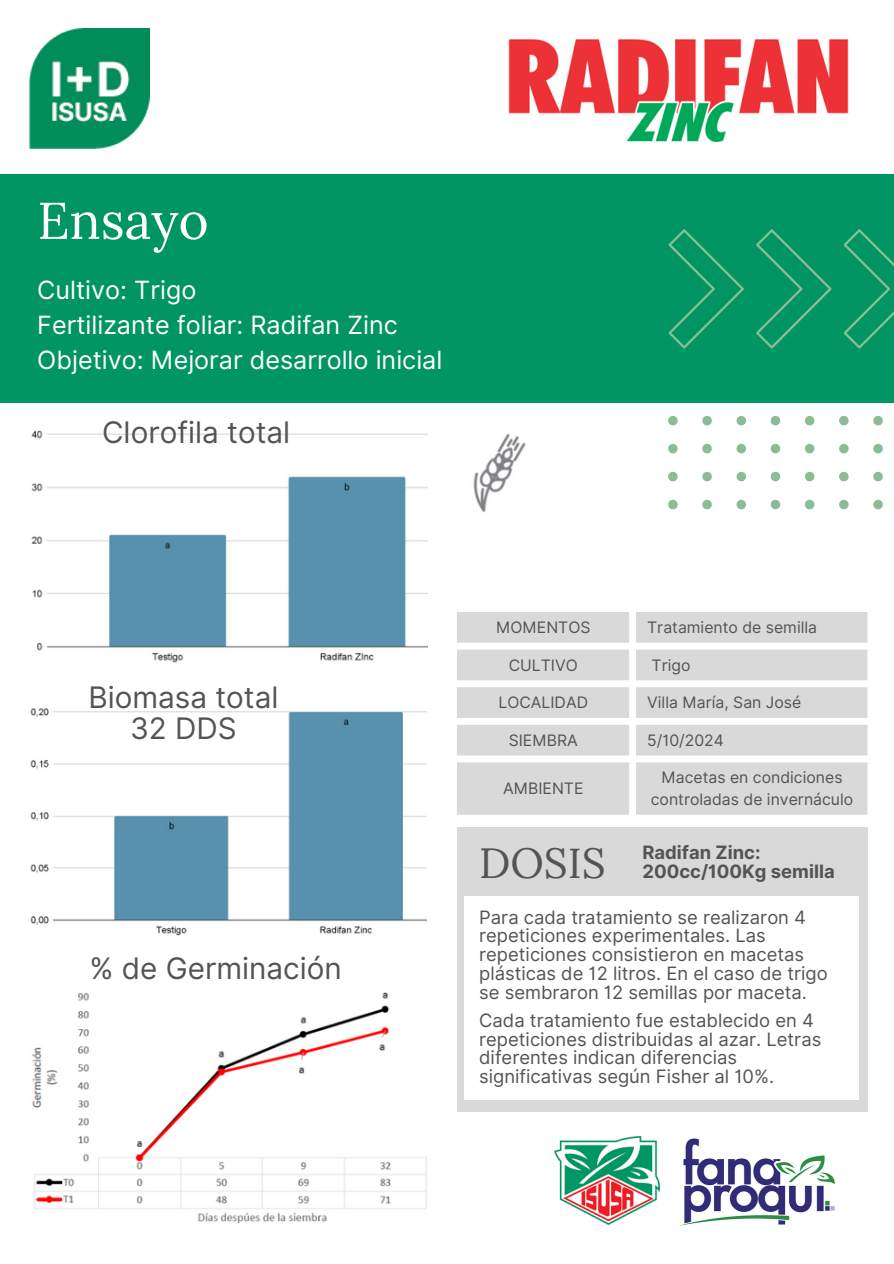
<style>
.page{position:relative;width:894px;height:1264px;background:#fff}
.page>*{position:absolute;margin:0;border:0;box-sizing:border-box;transform-origin:0 0}
.t1{font:51.6px "Lora";color:#fff}
.t2{font:42px "Lora";color:#545454}
.t3{font:29.7px "Inter";color:#545454}
.t4{font:29.55px/30.3px "Inter";color:#545454;text-align:center}
.t5{font:25.05px/34.8px "Inter";color:#fff}
.t6{font:18.45px/18.8px "Inter";color:#545454}
.t7{font:700 18.45px/18.8px "Inter";color:#545454}
.t8{font:15.75px/21.8px "Inter";color:#545454;text-align:center}
</style>
<div class="page">
<svg style="left:668px;top:416px;width:9px;height:9px"></svg>
<svg style="left:702px;top:416px;width:9px;height:9px"></svg>
<svg style="left:736px;top:416px;width:9px;height:9px"></svg>
<svg style="left:770px;top:416px;width:10px;height:9px"></svg>
<svg style="left:805px;top:416px;width:9px;height:9px"></svg>
<svg style="left:839px;top:416px;width:9px;height:9px"></svg>
<svg style="left:873px;top:416px;width:9px;height:9px"></svg>
<svg style="left:668px;top:444px;width:9px;height:9px"></svg>
<svg style="left:702px;top:444px;width:9px;height:9px"></svg>
<svg style="left:736px;top:444px;width:9px;height:9px"></svg>
<svg style="left:770px;top:444px;width:10px;height:9px"></svg>
<svg style="left:805px;top:444px;width:9px;height:9px"></svg>
<svg style="left:839px;top:444px;width:9px;height:9px"></svg>
<svg style="left:873px;top:444px;width:9px;height:9px"></svg>
<svg style="left:668px;top:472px;width:9px;height:9px"></svg>
<svg style="left:702px;top:472px;width:9px;height:9px"></svg>
<svg style="left:736px;top:472px;width:9px;height:9px"></svg>
<svg style="left:770px;top:472px;width:10px;height:9px"></svg>
<svg style="left:805px;top:472px;width:9px;height:9px"></svg>
<svg style="left:839px;top:472px;width:9px;height:9px"></svg>
<svg style="left:873px;top:472px;width:9px;height:9px"></svg>
<svg style="left:668px;top:500px;width:9px;height:9px"></svg>
<svg style="left:702px;top:500px;width:9px;height:9px"></svg>
<svg style="left:736px;top:500px;width:9px;height:9px"></svg>
<svg style="left:770px;top:500px;width:10px;height:9px"></svg>
<svg style="left:805px;top:500px;width:9px;height:9px"></svg>
<svg style="left:839px;top:500px;width:9px;height:9px"></svg>
<svg style="left:873px;top:500px;width:9px;height:9px"></svg>
<div style="left:0;top:175px;width:893px;height:228px;background:#019563"></div>
<svg style="left:843px;top:229px;width:50px;height:119px"></svg>
<svg style="left:756px;top:229px;width:75px;height:119px"></svg>
<svg style="left:668px;top:229px;width:76px;height:119px"></svg>
<img style="left:554px;top:1136px;width:105px;height:87px">
<img style="left:659px;top:1138px;width:176px;height:88px">
<svg style="left:457px;top:612px;width:410px;height:202px;background:#dedede"></svg>
<div style="left:457px;top:826px;width:410px;height:285px;background:#d9d9d9"></div>
<div style="left:464px;top:896px;width:394px;height:204px;background:#fff"></div>
<img style="left:473px;top:433px;width:53px;height:80px">
<img style="left:29px;top:28px;width:121px;height:121px">
<img style="left:508px;top:39px;width:341px;height:103px">
<img style="left:31px;top:430px;width:396px;height:233px">
<img style="left:30px;top:708px;width:396px;height:228px">
<img style="left:31px;top:992px;width:396px;height:229px">
<p class="t1" style="left:37px;top:187px;width:173px">Ensayo</p>
<p class="t5" style="left:37px;top:272px;width:406px">Cultivo: Trigo<br>Fertilizante foliar: Radifan Zinc<br>Objetivo: Mejorar desarrollo inicial</p>
<p class="t3" style="left:102px;top:415px;width:190px">Clorofila total</p>
<p class="t4" style="left:88px;top:682px;width:191px">Biomasa total<br>32 DDS</p>
<p class="t4" style="left:89px;top:952px;width:254px">% de Germinación</p>
<p class="t8" style="left:496px;top:616px;width:96px">MOMENTOS</p>
<p class="t8" style="left:647px;top:616px;width:171px">Tratamiento de semilla</p>
<h1 class="t8" style="left:508px;top:654px;width:71px">CULTIVO</h1>
<h4 class="t8" style="left:651px;top:654px;width:40px">Trigo</h4>
<p class="t8" style="left:498px;top:691px;width:91px">LOCALIDAD</p>
<p class="t8" style="left:647px;top:691px;width:156px">Villa María, San José</p>
<h3 class="t8" style="left:508px;top:729px;width:71px">SIEMBRA</h3>
<p class="t8" style="left:647px;top:729px;width:78px">5/10/2024</p>
<p class="t8" style="left:503px;top:777px;width:82px">AMBIENTE</p>
<p class="t8" style="left:650px;top:766px;width:204px">Macetas en condiciones controladas de invernáculo</p>
<p class="t7" style="left:642px;top:843px;width:194px">Radifan Zinc:<br>200cc/100Kg semilla</p>
<p class="t6" style="left:479px;top:907px;width:350px">Para cada tratamiento se realizaron 4 repeticiones experimentales. Las repeticiones consistieron en macetas plásticas de 12 litros. En el caso de trigo se sembraron 12 semillas por maceta.</p>
<p class="t6" style="left:479px;top:1010px;width:343px">Cada tratamiento fue establecido en 4 repeticiones distribuidas al azar. Letras diferentes indican diferencias significativas según Fisher al 10%.</p>
<p class="t2" style="left:479px;top:835px;width:128px">DOSIS</p>
</div>
